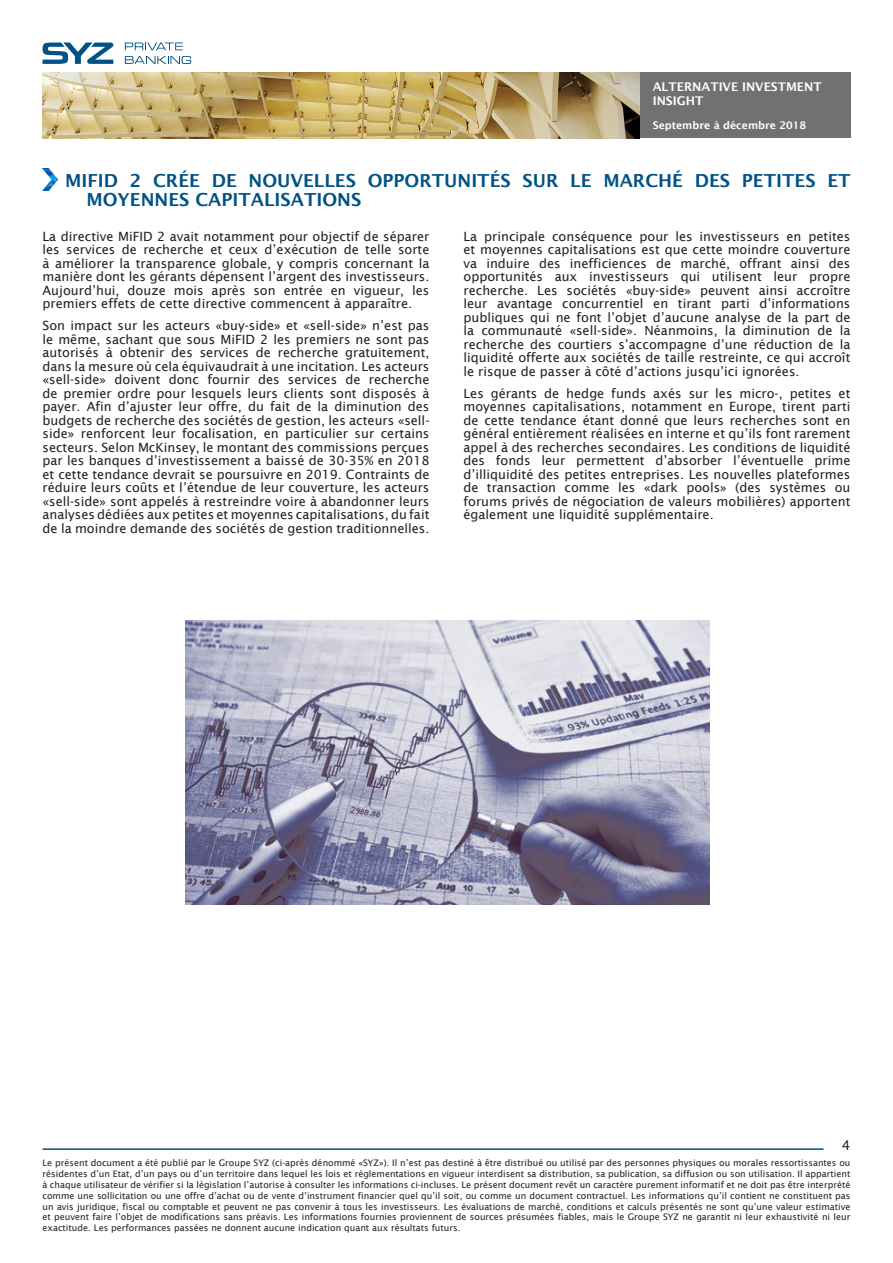
<style>
.page{position:relative;width:893px;height:1263px;background:#fff}
.page>*{position:absolute;margin:0;border:0;box-sizing:border-box;transform-origin:0 0}
.Titre_chapitre{font:600 18px/19.5px "Lucida Sans";color:#005285}
.t1{font:13.5px "Lucida Sans";color:#231f20}
.texte{font:12.75px/13.5px "Lucida Sans";color:#231f20;text-align:justify}
.t2{font:600 12px/13.5px "Lucida Sans";color:#fff}
.t3{font:600 10.5px "Lucida Sans";color:#fff}
.t4{font:9px/10.8px "Lucida Sans";color:#231f20;text-align:justify}
</style>
<div class="page">
<div style="left:43px;top:72px;width:808px;height:66px;background:#707173"></div>
<img style="left:43px;top:72px;width:597px;height:66px">
<hr style="left:43px;top:1148px;width:780px;height:2px;background:#005285">
<svg style="left:125px;top:43px;width:58px;height:7px"></svg>
<svg style="left:125px;top:56px;width:66px;height:8px"></svg>
<svg style="left:43px;top:43px;width:71px;height:21px"></svg>
<img style="left:186px;top:621px;width:524px;height:283px">
<img style="left:43px;top:169px;width:14px;height:22px">
<p class="t2" style="left:653px;top:80px;width:170px">ALTERNATIVE INVESTMENT<br>INSIGHT</p>
<p class="t3" style="left:653px;top:119px;width:155px">Septembre à décembre 2018</p>
<p class="Titre_chapitre" style="left:86px;top:170px;width:766px;text-indent:-21px">MIFID 2 CRÉE DE NOUVELLES OPPORTUNITÉS SUR LE MARCHÉ DES PETITES ET<br>MOYENNES CAPITALISATIONS</p>
<p class="texte" style="left:43px;top:229px;width:388px">La directive MiFID 2 avait notamment pour objectif de séparer les services de recherche et ceux d’exécution de telle sorte à améliorer la transparence globale, y compris concernant la manière dont les gérants dépensent l’argent des investisseurs.<br>Aujourd’hui, douze mois après son entrée en vigueur, les premiers effets de cette directive commencent à apparaître.</p>
<p class="texte" style="left:43px;top:319px;width:388px">Son impact sur les acteurs «buy-side» et «sell-side» n’est pas le même, sachant que sous MiFID 2 les premiers ne sont pas autorisés à obtenir des services de recherche gratuitement, dans la mesure où cela équivaudrait à une incitation. Les acteurs «sell-side» doivent donc fournir des services de recherche de premier ordre pour lesquels leurs clients sont disposés à payer. Afin d’ajuster leur offre, du fait de la diminution des budgets de recherche des sociétés de gestion, les acteurs «sell&shy;side» renforcent leur focalisation, en particulier sur certains secteurs. Selon McKinsey, le montant des commissions perçues par les banques d’investissement a baissé de 30-35% en 2018 et cette tendance devrait se poursuivre en 2019. Contraints de réduire leurs coûts et l’étendue de leur couverture, les acteurs «sell-side» sont appelés à restreindre voire à abandonner leurs analyses dédiées aux petites et moyennes capitalisations, du fait de la moindre demande des sociétés de gestion traditionnelles.</p>
<p class="texte" style="left:463px;top:229px;width:388px">La principale conséquence pour les investisseurs en petites et moyennes capitalisations est que cette moindre couverture va induire des inefficiences de marché, offrant ainsi des opportunités aux investisseurs qui utilisent leur propre recherche. Les sociétés «buy-side» peuvent ainsi accroître leur avantage concurrentiel en tirant parti d’informations publiques qui ne font l’objet d’aucune analyse de la part de la communauté «sell-side». Néanmoins, la diminution de la recherche des courtiers s’accompagne d’une réduction de la liquidité offerte aux sociétés de taille restreinte, ce qui accroît le risque de passer à côté d’actions jusqu’ici ignorées.</p>
<p class="texte" style="left:463px;top:386px;width:388px">Les gérants de hedge funds axés sur les micro-, petites et moyennes capitalisations, notamment en Europe, tirent parti de cette tendance étant donné que leurs recherches sont en général entièrement réalisées en interne et qu’ils font rarement appel à des recherches secondaires. Les conditions de liquidité des fonds leur permettent d’absorber l’éventuelle prime d’illiquidité des petites entreprises. Les nouvelles plateformes de transaction comme les «dark pools» (des systèmes ou forums privés de négociation de valeurs mobilières) apportent également une liquidité supplémentaire.</p>
<p class="t1" style="left:842px;top:1137px;width:10px">4</p>
<p class="t4" style="left:43px;top:1158px;width:809px">Le présent document a été publié par le Groupe SYZ (ci-après dénommé «SYZ»). Il n’est pas destiné à être distribué ou utilisé par des personnes physiques ou morales ressortissantes ou résidentes d’un Etat, d’un pays ou d’un territoire dans lequel les lois et réglementations en vigueur interdisent sa distribution, sa publication, sa diffusion ou son utilisation. Il appartient à chaque utilisateur de vérifier si la législation l’autorise à consulter les informations ci-incluses. Le présent document revêt un caractère purement informatif et ne doit pas être interprété comme une sollicitation ou une offre d’achat ou de vente d’instrument financier quel qu’il soit, ou comme un document contractuel. Les informations qu’il contient ne constituent pas un avis juridique, fiscal ou comptable et peuvent ne pas convenir à tous les investisseurs. Les évaluations de marché, conditions et calculs présentés ne sont qu’une valeur estimative et peuvent faire l’objet de modifications sans préavis. Les informations fournies proviennent de sources présumées fiables, mais le Groupe SYZ ne garantit ni leur exhaustivité ni leur exactitude. Les performances passées ne donnent aucune indication quant aux résultats futurs.</p>
</div>
